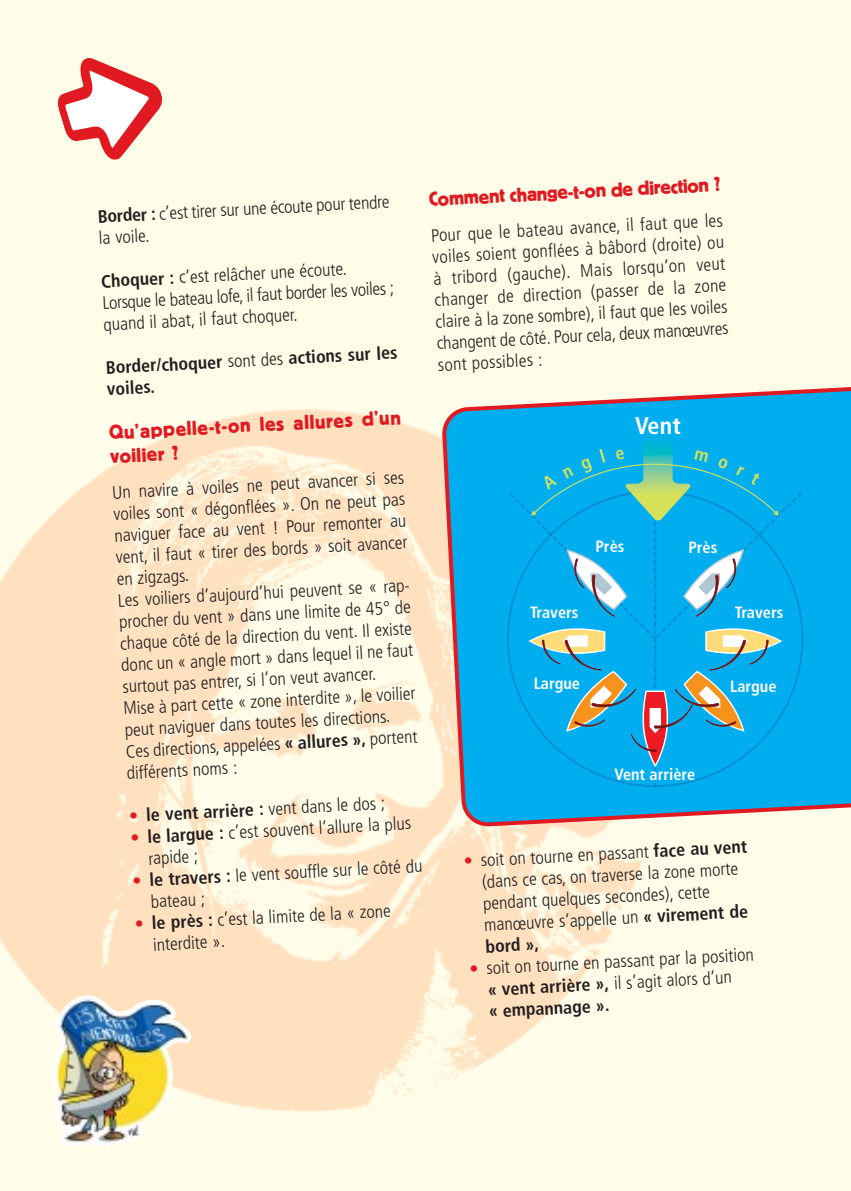
<style>
.page{position:relative;width:851px;height:1191px;background:#fff}
.page>*{position:absolute;margin:0;border:0;box-sizing:border-box;transform-origin:0 0}
.t1{font:700 condensed 24px "Frutiger";color:#fff}
.t2{font:20px/24px "Block BE";color:#e11a22}
.t3{font:300 condensed 18px/21.6px "Frutiger";color:#231f20}
.t4{font:700 condensed 18px/21.6px "Frutiger";color:#231f20}
.t5{font:700 condensed 16.4px "Frutiger";color:#fff}
.s1{font-weight:700}
.s2{font-weight:300}
.s3{font-weight:300;color:#e11a22}
.s4{color:#e11a22}
</style>
<div class="page">
<div style="left:0;top:0;width:850px;height:1191px;background:#fffde8"></div>
<img style="left:0;top:409px;width:642px;height:703px">
<img style="left:53px;top:993px;width:138px;height:153px">
<svg style="left:58px;top:58px;width:104px;height:102px"></svg>
<svg style="left:441px;top:387px;width:409px;height:440px;background:#32b0e0"></svg>
<svg style="left:528px;top:421px;width:254px;height:366px;background:#1daee1"></svg>
<p class="t2" style="left:428px;top:188px;width:293px;rotate:-3deg">Comment change-t-on de direction ?</p>
<p class="t3" style="left:430px;top:226px;width:293px;text-align:justify;rotate:-3deg">Pour que le bateau avance, il faut que les voiles soient gonflées à bâbord (droite) ou à tribord (gauche). Mais lorsqu’on veut changer de direction (passer de la zone claire à la zone sombre), il faut que les voiles changent de côté. Pour cela, deux manœuvres sont possibles :</p>
<p class="t3" style="left:97px;top:207px;width:293px;rotate:-3deg"><span class="s1">Border :</span> c’est tirer sur une écoute pour tendre la voile.</p>
<p class="t3" style="left:101px;top:272px;width:294px;rotate:-3deg"><span class="s1">Choquer :</span> c’est relâcher une écoute.<br>Lorsque le bateau lofe, il faut border les voiles ; quand il abat, il faut choquer.</p>
<p class="t4" style="left:105px;top:358px;width:293px;rotate:-3deg">Border/choquer <span class="s2">sont des</span> actions sur les voiles.</p>
<p class="t2" style="left:108px;top:421px;width:293px;rotate:-3deg">Qu’appelle-t-on les allures d’un voilier ?</p>
<p class="t3" style="left:112px;top:483px;width:293px;rotate:-3deg">Un navire à voiles ne peut avancer si ses voiles sont « dégonflées ». On ne peut pas naviguer face au vent ! Pour remonter au vent, il faut « tirer des bords » soit avancer en zigzags.<br>Les voiliers d’aujourd’hui peuvent se « rap&shy;procher du vent » dans une limite de 45° de chaque côté de la direction du vent. Il existe donc un « angle mort » dans lequel il ne faut surtout pas entrer, si l’on veut avancer.<br>Mise à part cette « zone interdite », le voilier peut naviguer dans toutes les directions.<br>Ces directions, appelées <span class="s1">« allures »,</span> portent différents noms :</p>
<p class="t4" style="left:129px;top:806px;width:258px;rotate:-3deg"><span class="s3">•</span> le vent arrière : <span class="s2">vent dans le dos ;</span></p>
<h1 class="t1" style="left:635px;top:416px;width:47px">Vent</h1>
<p class="t5" style="left:595px;top:540px;width:30px">Près</p>
<p class="t5" style="left:688px;top:540px;width:30px">Près</p>
<p class="t5" style="left:530px;top:605px;width:50px">Travers</p>
<p class="t5" style="left:734px;top:606px;width:50px">Travers</p>
<p class="t5" style="left:533px;top:677px;width:48px">Largue</p>
<p class="t5" style="left:730px;top:680px;width:48px">Largue</p>
<p class="t5" style="left:614px;top:767px;width:82px">Vent arrière</p>
<p class="t3" style="left:147px;top:827px;width:265px;text-indent:-17px;rotate:-3deg"><span class="s4">•</span> <span class="s1">le largue :</span> c’est souvent l’allure la plus rapide ;</p>
<p class="t3" style="left:480px;top:850px;width:268px;text-indent:-17px;rotate:-3deg"><span class="s4">•</span> soit on tourne en passant <span class="s1">face au vent </span>(dans ce cas, on traverse la zone morte pendant quelques secondes), cette manœuvre s’appelle un <span class="s1">« virement de bord »,</span></p>
<p class="t3" style="left:149px;top:870px;width:274px;text-indent:-17px;rotate:-3deg"><span class="s4">•</span> <span class="s1">le travers :</span> le vent souffle sur le côté du bateau ;</p>
<p class="t3" style="left:151px;top:913px;width:241px;text-indent:-17px;rotate:-3deg"><span class="s4">•</span> <span class="s1">le près :</span> c’est la limite de la « zone interdite ».</p>
<p class="t3" style="left:486px;top:958px;width:269px;text-indent:-17px;rotate:-3deg"><span class="s4">•</span> soit on tourne en passant par la position <span class="s1">« vent arrière »,</span> il s’agit alors d’un<br><span class="s1">« empannage ».</span></p>
</div>
